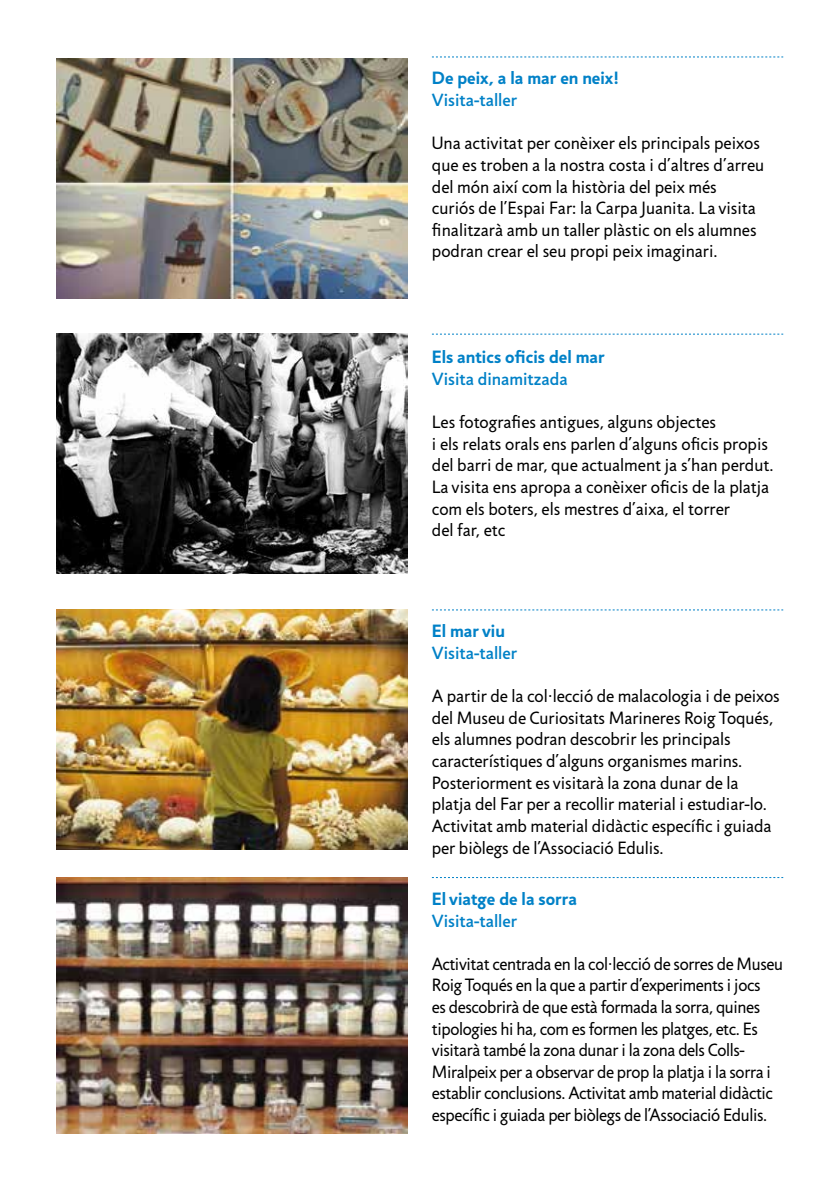
<style>
.page{position:relative;width:840px;height:1191px;background:#fff}
.page>*{position:absolute;margin:0;border:0;box-sizing:border-box;transform-origin:0 0}
.t1{font:18px/21.6px "Jigsaw";letter-spacing:-.005em;color:#000}
.t2{font:700 18px "Jigsaw";color:#0081c7}
.t3{font:500 18px "Jigsaw";color:#0081c7}
</style>
<div class="page">
<img style="left:57px;top:58px;width:350px;height:240px">
<svg style="left:432px;top:57px;width:350px;height:1px"></svg>
<img style="left:57px;top:334px;width:350px;height:240px">
<svg style="left:431px;top:334px;width:351px;height:1px"></svg>
<svg style="left:431px;top:877px;width:351px;height:1px"></svg>
<img style="left:57px;top:877px;width:350px;height:256px">
<svg style="left:431px;top:609px;width:351px;height:1px"></svg>
<img style="left:57px;top:609px;width:350px;height:240px">
<p class="t2" style="left:431px;top:68px;width:189px">De peix, a la mar en neix!</p>
<p class="t3" style="left:431px;top:90px;width:87px">Visita-taller</p>
<p class="t1" style="left:431px;top:133px;width:334px">Una activitat per conèixer els principals peixos que es troben a la nostra costa i d’altres d’arreu del món així com la història del peix més curiós de l’Espai Far: la Carpa Juanita. La visita finalitzarà amb un taller plàstic on els alumnes podran crear el seu propi peix imaginari.</p>
<p class="t2" style="left:431px;top:346px;width:174px">Els antics oficis del mar</p>
<p class="t3" style="left:431px;top:368px;width:137px">Visita dinamitzada</p>
<p class="t1" style="left:431px;top:412px;width:343px">Les fotografies antigues, alguns objectes<br>i els relats orals ens parlen d’alguns oficis propis del barri de mar, que actualment ja s’han perdut.<br>La visita ens apropa a conèixer oficis de la platja com els boters, els mestres d’aixa, el torrer<br>del far, etc</p>
<p class="t2" style="left:431px;top:620px;width:75px">El mar viu</p>
<p class="t3" style="left:431px;top:642px;width:87px">Visita-taller</p>
<p class="t1" style="left:431px;top:686px;width:349px">A partir de la col·lecció de malacologia i de peixos del Museu de Curiositats Marineres Roig Toqués, els alumnes podran descobrir les principals característiques d’alguns organismes marins.<br>Posteriorment es visitarà la zona dunar de la platja del Far per a recollir material i estudiar-lo.<br>Activitat amb material didàctic específic i guiada per biòlegs de l’Associació Edulis.</p>
<p class="t2" style="left:431px;top:888px;width:146px">El viatge de la sorra</p>
<p class="t3" style="left:431px;top:910px;width:87px">Visita-taller</p>
<p class="t1" style="left:431px;top:953px;width:352px">Activitat centrada en la col·lecció de sorres de Museu Roig Toqués en la que a partir d’experiments i jocs<br>es descobrirà de que està formada la sorra, quines tipologies hi ha, com es formen les platges, etc. Es visitarà també la zona dunar i la zona dels Colls-Miralpeix per a observar de prop la platja i la sorra i establir conclusions. Activitat amb material didàctic específic i guiada per biòlegs de l’Associació Edulis.</p>
</div>
